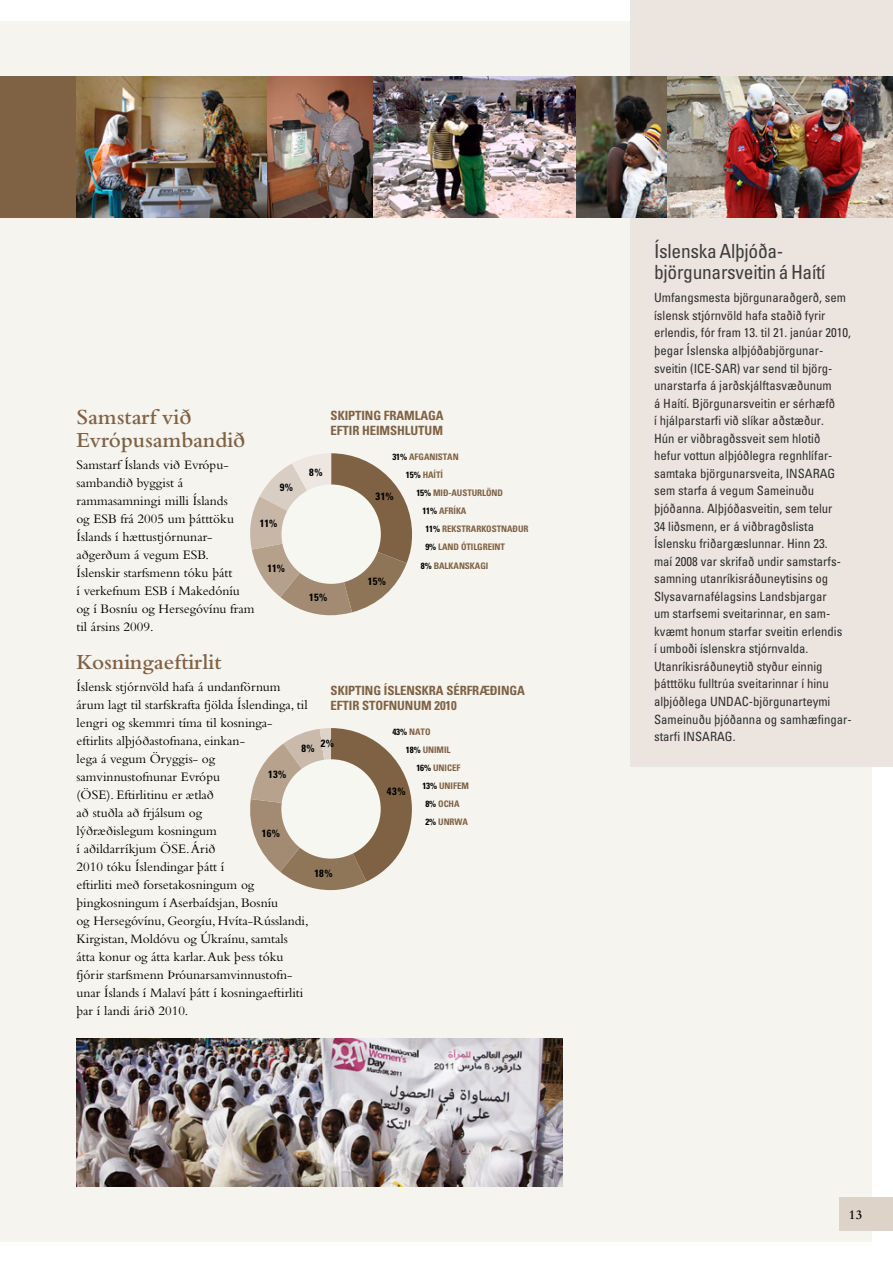
<style>
.page{position:relative;width:893px;height:1263px;background:#fff}
.page>*{position:absolute;margin:0;border:0;box-sizing:border-box;transform-origin:0 0}
.t1{font:600 22.5px/22.5px "Bembo Std";color:#7f6244}
.t2{font:condensed 19.5px/21px "Univers";letter-spacing:-.015em;color:#3e3e3d}
.t3{font:13.5px/18px "Bembo Std";color:#000}
.t4{font:600 13.5px "Bembo Std";color:#000}
.t5{font:condensed 12.75px/17.5px "Univers";color:#30302e}
.t6{font:700 condensed 12.75px/15px "Univers";letter-spacing:-.005em;color:#7f6244}
.t7{font:700 condensed 10.5px "Univers";letter-spacing:.01em;color:#000}
.t8{font:700 condensed 9px/18px "Univers";letter-spacing:-.005em;color:#7f6244;text-align:center}
.s1{color:#000}
</style>
<div class="page">
<div style="left:0;top:21px;width:872px;height:1221px;background:#f6f4ee"></div>
<svg style="left:250px;top:453px;width:162px;height:162px"></svg>
<div style="left:281px;top:484px;width:100px;height:100px;background:#f7f7f2;border-radius:50%"></div>
<div style="left:630px;top:0;width:263px;height:767px;background:#ebe4df"></div>
<div style="left:0;top:77px;width:77px;height:141px;background:#7f6244"></div>
<svg style="left:250px;top:728px;width:162px;height:162px"></svg>
<div style="left:281px;top:759px;width:100px;height:100px;background:#f7f7f2;border-radius:50%"></div>
<img style="left:77px;top:77px;width:816px;height:141px">
<img style="left:77px;top:1039px;width:486px;height:147px">
<div style="left:840px;top:1198px;width:53px;height:33px;background:#ddd3c9"></div>
<h1 class="t1" style="left:77px;top:406px;width:170px">Samstarf við<br>Evrópusambandið</h1>
<p class="t3" style="left:77px;top:455px;width:179px">Samstarf Íslands við Evrópu&shy;sambandið byggist á rammasamningi milli Íslands<br>og ESB frá 2005 um þátttöku<br>Íslands í hættustjórnunar&shy;aðgerðum á vegum ESB.<br>Íslenskir starfsmenn tóku þátt<br>í verkefnum ESB í Makedóníu og í Bosníu og Hersegóvínu fram til ársins 2009.</p>
<h1 class="t1" style="left:77px;top:650px;width:146px">Kosningaeftirlit</h1>
<p class="t3" style="left:77px;top:677px;width:234px">Íslensk stjórnvöld hafa á undanförnum árum lagt til starfskrafta fjölda Íslendinga, til lengri og skemmri tíma til kosninga&shy;eftirlits alþjóðastofnana, einkan-<br>lega á vegum Öryggis- og samvinnustofnunar Evrópu<br>(ÖSE). Eftirlitinu er ætlað<br>að stuðla að frjálsum og<br>lýðræðislegum kosningum<br>í aðildarríkjum ÖSE. Árið<br>2010 tóku Íslendingar þátt í<br>eftirliti með forsetakosningum og þingkosningum í Aserbaídsjan, Bosníu<br>og Hersegóvínu, Georgíu, Hvíta-Rússlandi, Kirgistan, Moldóvu og Úkraínu, samtals átta konur og átta karlar. Auk þess tóku fjórir starfsmenn Þróunarsamvinnustofn&shy;unar Íslands í Malaví þátt í kosningaeftirliti þar í landi árið 2010.</p>
<p class="t6" style="left:331px;top:408px;width:115px">SKIPTING FRAMLAGA<br>EFTIR HEIMSHLUTUM</p>
<p class="t8" style="left:392px;top:448px;width:68px"><span class="s1">31%</span> AFGANISTAN<br><span class="s1">15%</span> HAÍTÍ</p>
<p class="t8" style="left:416px;top:484px;width:88px"><span class="s1">15%</span> MIÐ-AUSTURLÖND</p>
<p class="t8" style="left:422px;top:502px;width:46px"><span class="s1">11%</span> AFRÍKA</p>
<p class="t8" style="left:425px;top:520px;width:105px"><span class="s1">11%</span> REKSTRARKOSTNAÐUR</p>
<p class="t8" style="left:425px;top:538px;width:81px"><span class="s1">9%</span> LAND ÓTILGREINT</p>
<p class="t8" style="left:421px;top:556px;width:69px"><span class="s1">8%</span> BALKANSKAGI</p>
<p class="t7" style="left:309px;top:466px;width:15px">8%</p>
<p class="t7" style="left:280px;top:481px;width:15px">9%</p>
<p class="t7" style="left:376px;top:490px;width:19px">31%</p>
<p class="t7" style="left:260px;top:517px;width:19px">11%</p>
<p class="t7" style="left:267px;top:562px;width:19px">11%</p>
<p class="t7" style="left:368px;top:574px;width:20px">15%</p>
<p class="t7" style="left:309px;top:591px;width:20px">15%</p>
<p class="t6" style="left:331px;top:683px;width:196px">SKIPTING ÍSLENSKRA SÉRFRÆÐINGA<br>EFTIR STOFNUNUM 2010</p>
<p class="t8" style="left:392px;top:723px;width:23px"><span class="s1">43%</span> NATO</p>
<p class="t8" style="left:406px;top:741px;width:23px"><span class="s1">18%</span> UNIMIL</p>
<p class="t8" style="left:416px;top:759px;width:41px"><span class="s1">16%</span> UNICEF</p>
<p class="t8" style="left:422px;top:777px;width:23px"><span class="s1">13%</span> UNIFEM</p>
<p class="t8" style="left:425px;top:795px;width:30px"><span class="s1">8%</span> OCHA</p>
<p class="t8" style="left:425px;top:813px;width:44px"><span class="s1">2%</span> UNRWA</p>
<p class="t7" style="left:321px;top:737px;width:15px">2%</p>
<p class="t7" style="left:301px;top:742px;width:15px">8%</p>
<p class="t7" style="left:268px;top:768px;width:20px">13%</p>
<p class="t7" style="left:387px;top:785px;width:20px">43%</p>
<p class="t7" style="left:262px;top:827px;width:20px">16%</p>
<p class="t7" style="left:314px;top:866px;width:20px">18%</p>
<h2 class="t2" style="left:654px;top:240px;width:173px">Íslenska Alþjóða&shy;björgunarsveitin á Haítí</h2>
<p class="t5" style="left:654px;top:289px;width:199px">Umfangsmesta björgunaraðgerð, sem íslensk stjórnvöld hafa staðið fyrir erlendis, fór fram 13. til 21. janúar 2010, þegar Íslenska alþjóðabjörgunar&shy;sveitin (ICE-SAR) var send til björg&shy;unarstarfa á jarðskjálftasvæðunum<br>á Haítí. Björgunarsveitin er sérhæfð<br>í hjálparstarfi við slíkar aðstæður.<br>Hún er viðbragðssveit sem hlotið<br>hefur vottun alþjóðlegra regnhlífar&shy;samtaka björgunarsveita, INSARAG sem starfa á vegum Sameinuðu þjóðanna. Alþjóðasveitin, sem telur<br>34 liðsmenn, er á viðbragðslista Íslensku friðargæslunnar. Hinn 23.<br>maí 2008 var skrifað undir samstarfs&shy;samning utanríkisráðuneytisins og Slysavarnafélagsins Landsbjargar<br>um starfsemi sveitarinnar, en sam&shy;kvæmt honum starfar sveitin erlendis<br>í umboði íslenskra stjórnvalda.<br>Utanríkisráðuneytið styður einnig þátttöku fulltrúa sveitarinnar í hinu alþjóðlega UNDAC-björgunarteymi Sameinuðu þjóðanna og samhæfingar&shy;starfi INSARAG.</p>
<p class="t4" style="left:849px;top:1207px;width:15px">13</p>
</div>
